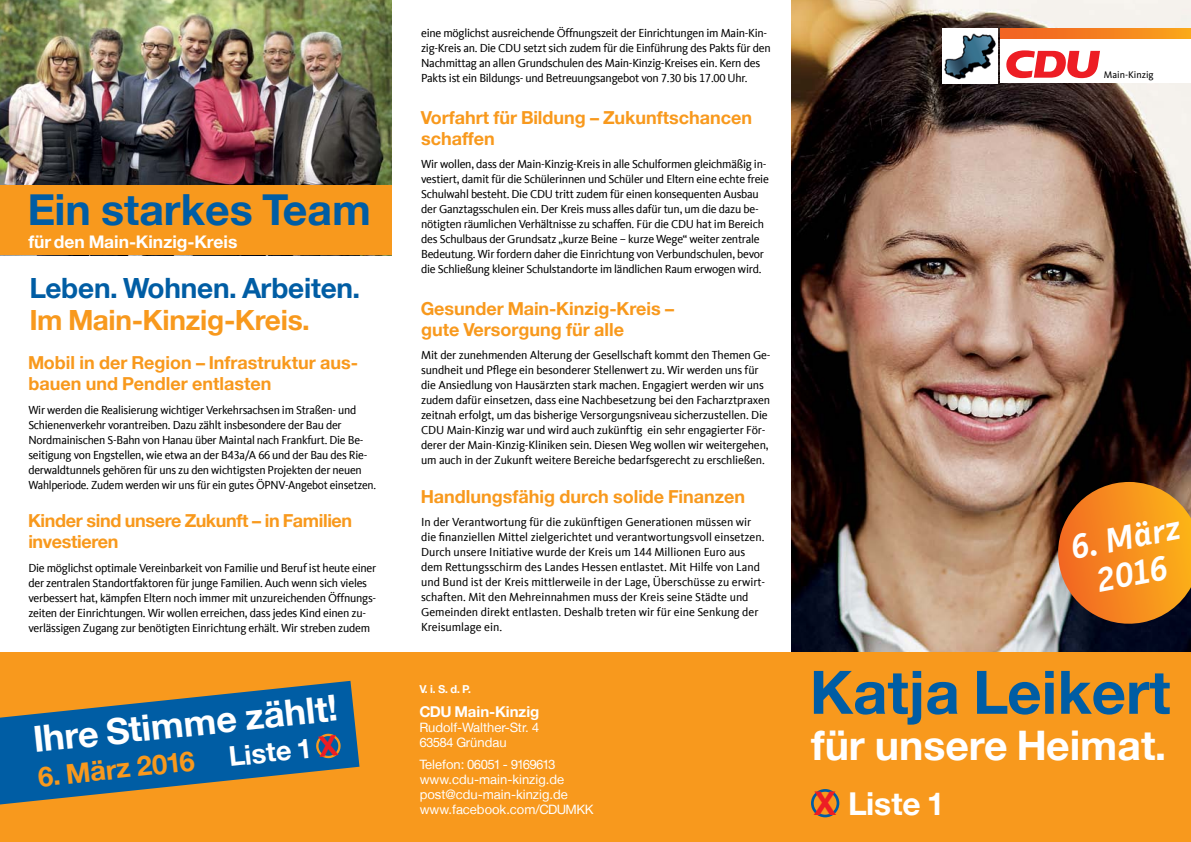
<style>
.page{position:relative;width:1191px;height:842px;background:#fff}
.page>*{position:absolute;margin:0;border:0;box-sizing:border-box;transform-origin:0 0}
.t1{font:700 60px "CDU Helvetica";color:#005da4}
.t2{font:700 42.9px "CDU Helvetica";color:#005da4}
.t3{font:700 41px "CDU Helvetica";color:#fff}
.t4{font:700 36.2px "CDU Helvetica";color:#fff}
.t5{font:italic 700 34px/37px "CDU Skopex";color:#fff;text-align:center}
.t6{font:700 31.7px "CDU Helvetica";color:#fff}
.t7{font:700 28px "CDU Helvetica";letter-spacing:-.01em;color:#005da4}
.t8{font:700 28px "CDU Helvetica";letter-spacing:-.01em;color:#f8991d}
.t9{font:700 27.4px "CDU Helvetica";color:#f8991d}
.t10{font:700 27.4px "CDU Helvetica";color:#fff}
.t11{font:700 18px/21px "CDU Helvetica";color:#f8991d}
.t12{font:700 18px/21px "CDU Helvetica";letter-spacing:-.02em;color:#f8991d}
.t13{font:700 17.5px "CDU Helvetica";color:#fff}
.t14{font:700 15px "CDU Helvetica";color:#fff}
.t15{font:13px/15px "CDU Helvetica";color:#fff}
.t16{font:12px/15px "CDU Kievit Tab";letter-spacing:-.02em;color:#000}
.t17{font:12px/15px "CDU Kievit Tab";color:#000}
.t18{font:700 11px "CDU Helvetica";color:#fff}
.t19{font:10px "CDU Kievit Tab";color:#000}
.s1{font-size:28.3px;color:#ed1d24}
.s2{font-size:32.8px;color:#ed1d24}
</style>
<div class="page">
<img style="left:791px;top:0;width:400px;height:652px">
<div style="left:0;top:652px;width:1191px;height:190px;background:#f8991d"></div>
<div style="left:1000px;top:28px;width:191px;height:55px;background:#fff"></div>
<svg style="left:1006px;top:50px;width:94px;height:28px"></svg>
<svg style="left:1000px;top:28px;width:191px;height:10px;background:#f5801f"></svg>
<img style="left:942px;top:28px;width:55px;height:55px">
<div style="left:811px;top:789px;width:28px;height:28px;border:3px solid #005da4;border-radius:50%"></div>
<svg style="left:1052px;top:482px;width:139px;height:148px;background:#c77725"></svg>
<svg style="left:0;top:681px;width:359px;height:123px;fill:#005da4"></svg>
<svg style="left:316px;top:733px;width:25px;height:26px"></svg>
<img style="left:0;top:0;width:391px;height:186px">
<div style="left:0;top:186px;width:391px;height:69px;background:#f8991d"></div>
<h2 class="t2" style="left:28px;top:183px;width:344px">Ein starkes Team</h2>
<h3 class="t13" style="left:28px;top:231px;width:210px">für den Main-Kinzig-Kreis</h3>
<h3 class="t7" style="left:30px;top:270px;width:331px">Leben. Wohnen. Arbeiten.</h3>
<h3 class="t8" style="left:30px;top:302px;width:281px">Im Main-Kinzig-Kreis.</h3>
<h3 class="t11" style="left:28px;top:352px;width:331px">Mobil in der Region – Infrastruktur aus&shy;bauen und Pendler entlasten</h3>
<p class="t16" style="left:28px;top:402px;width:349px">Wir werden die Realisierung wichtiger Verkehrsachsen im Straßen- und Schienenverkehr vorantreiben. Dazu zählt insbesondere der Bau der Nordmainischen S-Bahn von Hanau über Maintal nach Frankfurt. Die Be&shy;seitigung von Engstellen, wie etwa an der B43a/A 66 und der Bau des Rie&shy;derwaldtunnels gehören für uns zu den wichtigsten Projekten der neuen Wahlperiode. Zudem werden wir uns für ein gutes ÖPNV-Angebot einsetzen.</p>
<h3 class="t12" style="left:28px;top:510px;width:325px">Kinder sind unsere Zukunft – in Familien investieren</h3>
<p class="t16" style="left:28px;top:560px;width:349px">Die möglichst optimale Vereinbarkeit von Familie und Beruf ist heute einer der zentralen Standortfaktoren für junge Familien. Auch wenn sich vieles verbessert hat, kämpfen Eltern noch immer mit unzureichenden Öffnungs&shy;zeiten der Einrichtungen. Wir wollen erreichen, dass jedes Kind einen zu&shy;verlässigen Zugang zur benötigten Einrichtung erhält. Wir streben zudem</p>
<h3 class="t4" style="left:32px;top:717px;width:306px;rotate:-6deg">Ihre Stimme zählt!</h3>
<h3 class="t10" style="left:228px;top:740px;width:110px;rotate:-6deg">Liste 1 <span class="s1">X</span></h3>
<h3 class="t9" style="left:36px;top:760px;width:159px;rotate:-6deg">6. März 2016</h3>
<p class="t16" style="left:421px;top:26px;width:351px">eine möglichst ausreichende Öffnungszeit der Einrichtungen im Main-Kin&shy;zig-Kreis an. Die CDU setzt sich zudem für die Einführung des Pakts für den Nachmittag an allen Grundschulen des Main-Kinzig-Kreises ein. Kern des Pakts ist ein Bildungs- und Betreuungsangebot von 7.30 bis 17.00 Uhr.</p>
<h3 class="t11" style="left:421px;top:106px;width:333px">Vorfahrt für Bildung – Zukunftschancen schaffen</h3>
<p class="t16" style="left:421px;top:157px;width:349px">Wir wollen, dass der Main-Kinzig-Kreis in alle Schulformen gleichmäßig in&shy;vestiert, damit für die Schülerinnen und Schüler und Eltern eine echte freie Schulwahl besteht. Die CDU tritt zudem für einen konsequenten Ausbau der Ganztagsschulen ein. Der Kreis muss alles dafür tun, um die dazu be&shy;nötigten räumlichen Verhältnisse zu schaffen. Für die CDU hat im Bereich des Schulbaus der Grundsatz „kurze Beine – kurze Wege“ weiter zentrale Bedeutung. Wir fordern daher die Einrichtung von Verbundschulen, bevor die Schließung kleiner Schulstandorte im ländlichen Raum erwogen wird.</p>
<h3 class="t11" style="left:421px;top:297px;width:254px">Gesunder Main-Kinzig-Kreis – gute Versorgung für alle</h3>
<p class="t16" style="left:421px;top:348px;width:351px">Mit der zunehmenden Alterung der Gesellschaft kommt den Themen Ge&shy;sundheit und Pflege ein besonderer Stellenwert zu. Wir werden uns für die Ansiedlung von Hausärzten stark machen. Engagiert werden wir uns zudem dafür einsetzen, dass eine Nachbesetzung bei den Facharztpraxen zeitnah erfolgt, um das bisherige Versorgungsniveau sicherzustellen. Die CDU Main-Kinzig war und wird auch zukünftig ein sehr engagierter För&shy;derer der Main-Kinzig-Kliniken sein. Diesen Weg wollen wir weitergehen, um auch in der Zukunft weitere Bereiche bedarfsgerecht zu erschließen.</p>
<h3 class="t11" style="left:421px;top:485px;width:326px">Handlungsfähig durch solide Finanzen</h3>
<p class="t17" style="left:421px;top:515px;width:346px">In der Verantwortung für die zukünftigen Generationen müssen wir die finanziellen Mittel zielgerichtet und verantwortungsvoll einsetzen.<br>Durch unsere Initiative wurde der Kreis um 144 Millionen Euro aus dem Rettungsschirm des Landes Hessen entlastet. Mit Hilfe von Land und Bund ist der Kreis mittlerweile in der Lage, Überschüsse zu erwirt&shy;schaften. Mit den Mehreinnahmen muss der Kreis seine Städte und Gemeinden direkt entlasten. Deshalb treten wir für eine Senkung der Kreisumlage ein.</p>
<p class="t18" style="left:420px;top:682px;width:53px">V. i. S. d. P.</p>
<p class="t14" style="left:420px;top:702px;width:121px">CDU Main-Kinzig</p>
<p class="t15" style="left:420px;top:719px;width:121px">Rudolf-Walther-Str. 4<br>63584 Gründau</p>
<p class="t15" style="left:420px;top:756px;width:175px">Telefon: 06051 - 9169613 www.cdu-main-kinzig.de post@cdu-main-kinzig.de www.facebook.com/CDUMKK</p>
<p class="t19" style="left:1103px;top:69px;width:51px">Main-Kinzig</p>
<h3 class="t5" style="left:1067px;top:529px;width:113px;rotate:-11deg">6. März<br>2016</h3>
<h1 class="t1" style="left:811px;top:655px;width:361px">Katja Leikert</h1>
<h3 class="t3" style="left:811px;top:720px;width:356px">für unsere Heimat.</h3>
<h3 class="t6" style="left:814px;top:784px;width:130px"><span class="s2">X</span> Liste 1</h3>
</div>
